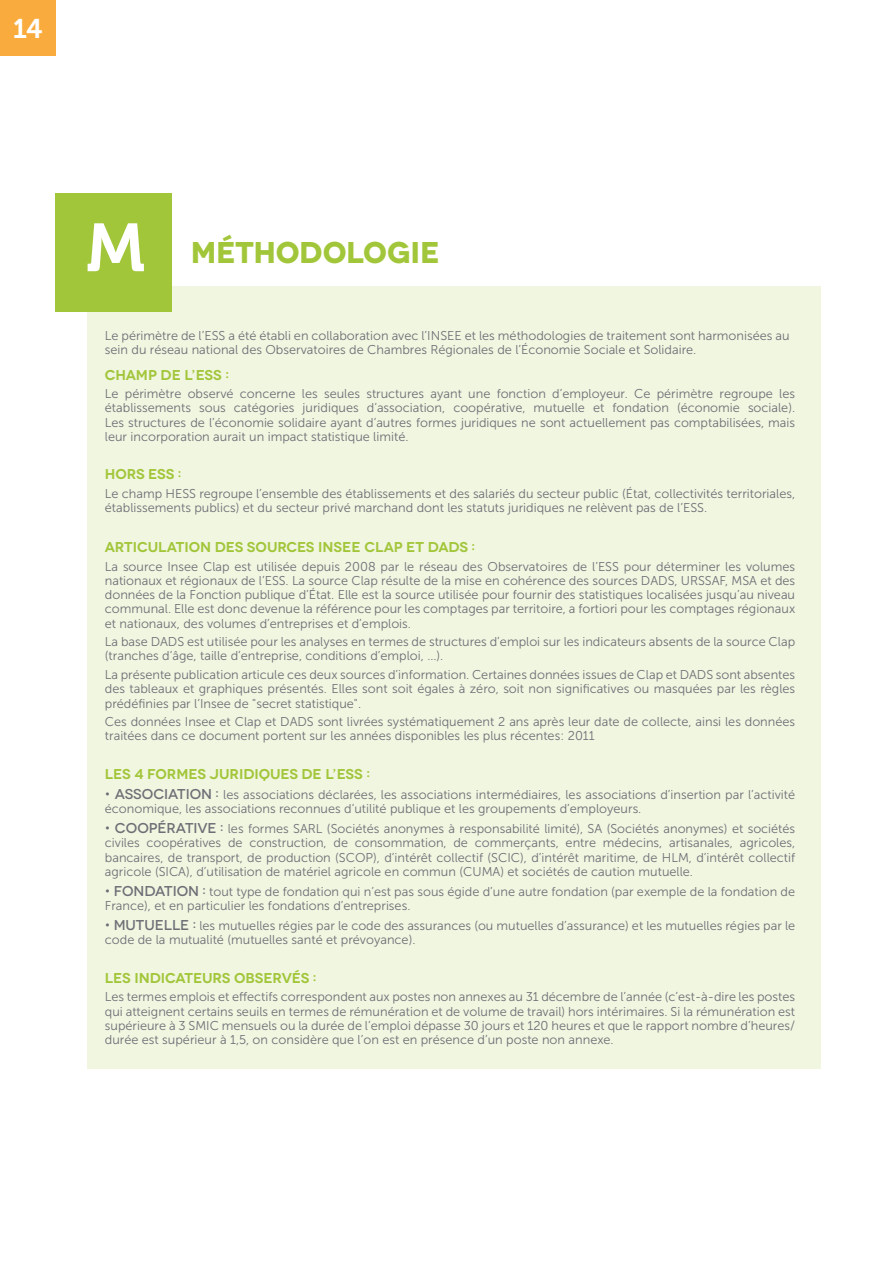
<style>
.page{position:relative;width:893px;height:1263px;background:#fff}
.page>*{position:absolute;margin:0;border:0;box-sizing:border-box;transform-origin:0 0}
.t1{font:67.5px "Museo 700";color:#fff}
.t2{font:700 30px "Novecentowide";letter-spacing:-.01em;color:#a2c63a}
.t3{font:27px "Museo 700";color:#fff}
.t4{font:600 14.25px "Novecentowide";letter-spacing:-.01em;color:#a2c63a}
.t5{font:12.75px/14.2px "Museo Sans 300";color:#6c6f75}
.s1{font-family:"Novecentowide";font-weight:500;font-size:14.25px}
</style>
<div class="page">
<div style="left:0;top:0;width:55px;height:56px;background:#f9ac3d"></div>
<div style="left:87px;top:286px;width:734px;height:783px;background:#f1f6e1"></div>
<div style="left:55px;top:193px;width:117px;height:118px;background:#a2c63a"></div>
<h3 class="t3" style="left:13px;top:13px;width:31px">14</h3>
<h1 class="t1" style="left:86px;top:210px;width:60px">M</h1>
<h2 class="t2" style="left:191px;top:234px;width:22px">Mét</h2>
<h2 class="t2" style="left:254px;top:234px;width:188px">hodologie</h2>
<p class="t5" style="left:105px;top:329px;width:686px">Le périmètre de l’ESS a été établi en collaboration avec l’INSEE et les méthodologies de traitement sont harmonisées au sein du réseau national des Observatoires de Chambres Régionales de l’Économie Sociale et Solidaire.</p>
<p class="t4" style="left:105px;top:366px;width:126px">CHAMP DE L’ESS :</p>
<p class="t5" style="left:105px;top:387px;width:692px;text-align:justify">Le périmètre observé concerne les seules structures ayant une fonction d’employeur. Ce périmètre regroupe les établissements sous catégories juridiques d’association, coopérative, mutuelle et fondation (économie sociale).<br>Les structures de l’économie solidaire ayant d’autres formes juridiques ne sont actuellement pas comptabilisées, mais leur incorporation aurait un impact statistique limité.</p>
<p class="t4" style="left:105px;top:466px;width:78px">HORS ESS :</p>
<p class="t5" style="left:105px;top:486px;width:692px">Le champ HESS regroupe l’ensemble des établissements et des salariés du secteur public (état, collectivités territoriales, établissements publics) et du secteur privé marchand dont les statuts juridiques ne relèvent pas de l’ESS.</p>
<p class="t4" style="left:105px;top:538px;width:372px">ARTICULATION DES SOURCES INSEE CLAP ET DADS :</p>
<p class="t5" style="left:105px;top:559px;width:692px;text-align:justify">La source Insee Clap est utilisée depuis 2008 par le réseau des Observatoires de l’ESS pour déterminer les volumes nationaux et régionaux de l’ESS. La source Clap résulte de la mise en cohérence des sources DADS, URSSAF, MSA et des données de la Fonction publique d’État. Elle est la source utilisée pour fournir des statistiques localisées jusqu’au niveau communal. Elle est donc devenue la référence pour les comptages par territoire, a fortiori pour les comptages régionaux et nationaux, des volumes d’entreprises et d’emplois.</p>
<p class="t5" style="left:105px;top:635px;width:692px">La base DADS est utilisée pour les analyses en termes de structures d’emploi sur les indicateurs absents de la source Clap (tranches d’âge, taille d’entreprise, conditions d’emploi, …).</p>
<p class="t5" style="left:105px;top:667px;width:692px;text-align:justify">La présente publication articule ces deux sources d’information. Certaines données issues de Clap et DADS sont absentes des tableaux et graphiques présentés. Elles sont soit égales à zéro, soit non significatives ou masquées par les règles prédéfinies par l’Insee de "secret statistique".</p>
<p class="t5" style="left:105px;top:714px;width:692px">Ces données Insee et Clap et DADS sont livrées systématiquement 2 ans après leur date de collecte, ainsi les données traitées dans ce document portent sur les années disponibles les plus récentes : 2011</p>
<p class="t4" style="left:105px;top:765px;width:267px">LES 4 FORMES JURIDIQUES DE L’ESS :</p>
<p class="t5" style="left:105px;top:787px;width:692px"><span class="s1">• ASSOCIATION :</span> les associations déclarées, les associations intermédiaires, les associations d’insertion par l’activité économique, les associations reconnues d’utilité publique et les groupements d’employeurs.</p>
<p class="t5" style="left:105px;top:821px;width:692px;text-align:justify"><span class="s1">• COOPÉRATIVE :</span> les formes SARL (Sociétés anonymes à responsabilité limité), SA (Sociétés anonymes) et sociétés civiles coopératives de construction, de consommation, de commerçants, entre médecins, artisanales, agricoles, bancaires, de transport, de production (SCOP), d’intérêt collectif (SCIC), d’intérêt maritime, de HLM, d’intérêt collectif agricole (SICA), d’utilisation de matériel agricole en commun (CUMA) et sociétés de caution mutuelle.</p>
<p class="t5" style="left:105px;top:884px;width:692px"><span class="s1">• FONDATION :</span> tout type de fondation qui n’est pas sous égide d’une autre fondation (par exemple de la fondation de<br>France), et en particulier les fondations d’entreprises.</p>
<p class="t5" style="left:105px;top:918px;width:692px"><span class="s1">• MUTUELLE :</span> les mutuelles régies par le code des assurances (ou mutuelles d’assurance) et les mutuelles régies par le code de la mutualité (mutuelles santé et prévoyance).</p>
<p class="t4" style="left:105px;top:969px;width:40px">LES INDICATEURS</p>
<p class="t4" style="left:234px;top:969px;width:31px">OBSER</p>
<p class="t4" style="left:282px;top:969px;width:36px">VÉS :</p>
<p class="t5" style="left:105px;top:990px;width:692px;text-align:justify">Les termes emplois et effectifs correspondent aux postes non annexes au 31 décembre de l’année (c’est-à-dire les postes qui atteignent certains seuils en termes de rémunération et de volume de travail) hors intérimaires. Si la rémunération est supérieure à 3 SMIC mensuels ou la durée de l’emploi dépasse 30 jours et 120 heures et que le rapport nombre d’heures/ durée est supérieur à 1,5, on considère que l’on est en présence d’un poste non annexe.</p>
</div>
